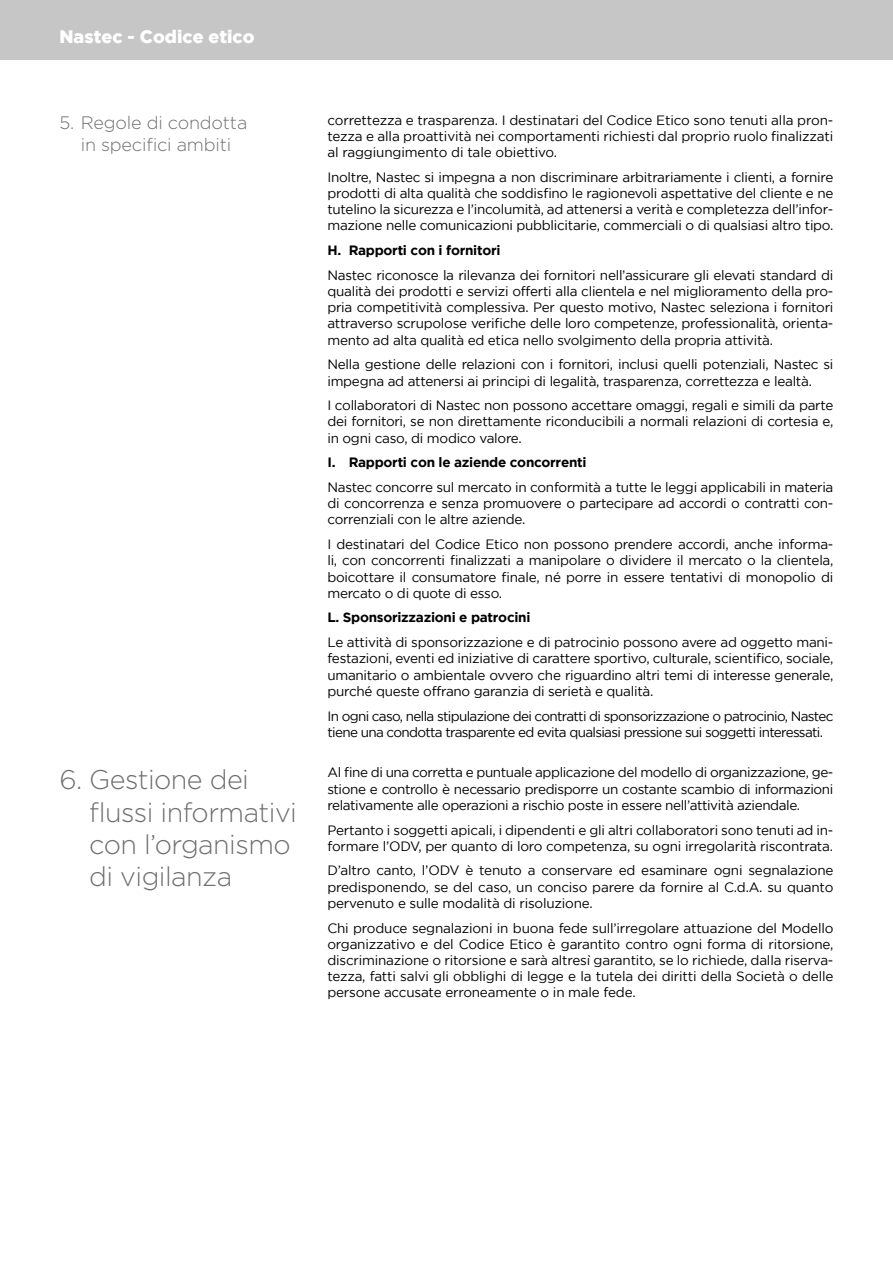
<style>
.page{position:relative;width:893px;height:1263px;background:#fff}
.page>*{position:absolute;margin:0;border:0;box-sizing:border-box;transform-origin:0 0}
.t1{font:300 27px/32.4px "Gotham";letter-spacing:-.02em;color:#706f6f}
.t2{font:300 18px/21.6px "Gotham";letter-spacing:-.01em;color:#706f6f;text-align:center}
.t3{font:900 18px "Gotham";color:#fff}
.t4{font:13.5px/16.2px "Gotham";letter-spacing:-.02em;color:#000;text-align:justify}
.t5{font:13.5px/16.2px "Gotham";letter-spacing:-.05em;color:#000}
.t6{font:700 13.5px "Gotham";letter-spacing:-.02em;color:#000}
</style>
<div class="page">
<div style="left:0;top:0;width:893px;height:60px;background:#c6c6c6"></div>
<h2 class="t3" style="left:60px;top:26px;width:197px">Nastec - Codice etico</h2>
<h2 class="t2" style="left:60px;top:112px;width:189px">5. Regole di condotta in specifici ambiti</h2>
<p class="t4" style="left:327px;top:112px;width:507px">correttezza e trasparenza. I destinatari del Codice Etico sono tenuti alla pron&shy;tezza e alla proattività nei comportamenti richiesti dal proprio ruolo finalizzati al raggiungimento di tale obiettivo.</p>
<p class="t4" style="left:327px;top:169px;width:507px">Inoltre, Nastec si impegna a non discriminare arbitrariamente i clienti, a fornire prodotti di alta qualità che soddisfino le ragionevoli aspettative del cliente e ne tutelino la sicurezza e l’incolumità, ad attenersi a verità e completezza dell’infor&shy;mazione nelle comunicazioni pubblicitarie, commerciali o di qualsiasi altro tipo.</p>
<p class="t6" style="left:327px;top:242px;width:175px">H. Rapporti con i fornitori</p>
<p class="t4" style="left:327px;top:267px;width:508px">Nastec riconosce la rilevanza dei fornitori nell’assicurare gli elevati standard di qualità dei prodotti e servizi offerti alla clientela e nel miglioramento della pro&shy;pria competitività complessiva. Per questo motivo, Nastec seleziona i fornitori attraverso scrupolose verifiche delle loro competenze, professionalità, orienta&shy;mento ad alta qualità ed etica nello svolgimento della propria attività.</p>
<p class="t4" style="left:327px;top:356px;width:508px">Nella gestione delle relazioni con i fornitori, inclusi quelli potenziali, Nastec si impegna ad attenersi ai principi di legalità, trasparenza, correttezza e lealtà.</p>
<p class="t4" style="left:327px;top:397px;width:508px">I collaboratori di Nastec non possono accettare omaggi, regali e simili da parte dei fornitori, se non direttamente riconducibili a normali relazioni di cortesia e, in ogni caso, di modico valore.</p>
<p class="t6" style="left:327px;top:455px;width:261px">I. Rapporti con le aziende concorrenti</p>
<p class="t4" style="left:327px;top:479px;width:508px">Nastec concorre sul mercato in conformità a tutte le leggi applicabili in materia di concorrenza e senza promuovere o partecipare ad accordi o contratti con&shy;correnziali con le altre aziende.</p>
<p class="t4" style="left:327px;top:536px;width:507px">I destinatari del Codice Etico non possono prendere accordi, anche informa&shy;li, con concorrenti finalizzati a manipolare o dividere il mercato o la clientela, boicottare il consumatore finale, né porre in essere tentativi di monopolio di mercato o di quote di esso.</p>
<p class="t6" style="left:327px;top:610px;width:205px">L. Sponsorizzazioni e patrocini</p>
<p class="t4" style="left:327px;top:634px;width:507px">Le attività di sponsorizzazione e di patrocinio possono avere ad oggetto mani&shy;festazioni, eventi ed iniziative di carattere sportivo, culturale, scientifico, sociale, umanitario o ambientale ovvero che riguardino altri temi di interesse generale, purché queste offrano garanzia di serietà e qualità.</p>
<p class="t5" style="left:327px;top:707px;width:507px">In ogni caso, nella stipulazione dei contratti di sponsorizzazione o patrocinio, Nastec tiene una condotta trasparente ed evita qualsiasi pressione sui soggetti interessati.</p>
<h1 class="t1" style="left:89px;top:763px;width:209px;text-indent:-30px">6. Gestione dei flussi informativi con l’organismo di vigilanza</h1>
<p class="t4" style="left:327px;top:764px;width:507px">Al fine di una corretta e puntuale applicazione del modello di organizzazione, ge&shy;stione e controllo è necessario predisporre un costante scambio di informazioni relativamente alle operazioni a rischio poste in essere nell’attività aziendale.</p>
<p class="t4" style="left:327px;top:821px;width:507px">Pertanto i soggetti apicali, i dipendenti e gli altri collaboratori sono tenuti ad in&shy;formare l’ODV, per quanto di loro competenza, su ogni irregolarità riscontrata.</p>
<p class="t4" style="left:327px;top:862px;width:508px">D’altro canto, l’ODV è tenuto a conservare ed esaminare ogni segnalazione predisponendo, se del caso, un conciso parere da fornire al C.d.A. su quanto pervenuto e sulle modalità di risoluzione.</p>
<p class="t4" style="left:327px;top:919px;width:507px">Chi produce segnalazioni in buona fede sull’irregolare attuazione del Modello organizzativo e del Codice Etico è garantito contro ogni forma di ritorsione, discriminazione o ritorsione e sarà altresì garantito, se lo richiede, dalla riserva&shy;tezza, fatti salvi gli obblighi di legge e la tutela dei diritti della Società o delle persone accusate erroneamente o in male fede.</p>
</div>
